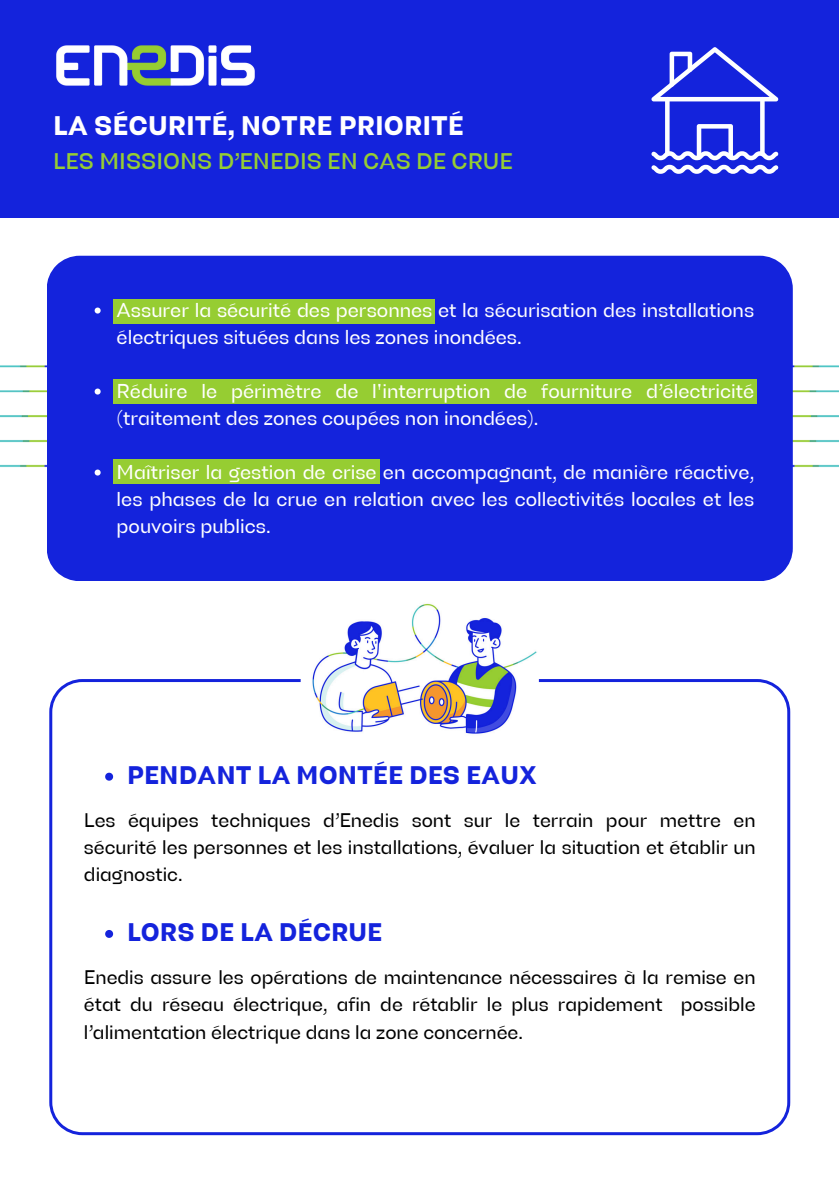
<style>
.page{position:relative;width:839px;height:1191px;background:#fff}
.page>*{position:absolute;margin:0;border:0;box-sizing:border-box;transform-origin:0 0}
.t1{font:900 26.8px "Enedis";color:#fff}
.t2{font:900 25.4px "Enedis";color:#1423dc}
.t3{font:500 22.6px "Enedis";color:#96cd32}
.t4{font:20px/27px "Enedis";color:#fff}
.t5{font:19.6px/27.4px "Enedis";color:#000;text-align:justify}
</style>
<div class="page">
<div style="left:0;top:0;width:838px;height:217px;background:#1423dc"></div>
<img style="left:0;top:217px;width:47px;height:250px">
<img style="left:792px;top:217px;width:46px;height:338px">
<div style="left:47px;top:256px;width:745px;height:325px;background:#1423dc"></div>
<div style="left:113px;top:379px;width:643px;height:25px;background:#96cd32"></div>
<div style="left:113px;top:299px;width:322px;height:25px;background:#96cd32"></div>
<div style="left:113px;top:459px;width:266px;height:25px;background:#96cd32"></div>
<svg style="left:95px;top:308px;width:6px;height:6px"></svg>
<svg style="left:95px;top:389px;width:6px;height:6px"></svg>
<svg style="left:95px;top:470px;width:6px;height:6px"></svg>
<svg style="left:49px;top:679px;width:741px;height:456px"></svg>
<img style="left:300px;top:595px;width:239px;height:152px;border-radius:27px">
<svg style="left:105px;top:773px;width:8px;height:8px"></svg>
<svg style="left:105px;top:930px;width:8px;height:8px"></svg>
<svg style="left:651px;top:47px;width:127px;height:127px"></svg>
<img style="left:56px;top:45px;width:199px;height:41px">
<p class="t1" style="left:53px;top:109px;width:412px">LA SÉCURITÉ, NOTRE PRIORITÉ</p>
<p class="t3" style="left:53px;top:147px;width:461px">LES MISSIONS D’ENEDIS EN CAS DE CRUE</p>
<h1 class="t4" style="left:117px;top:296px;width:639px">Assurer la sécurité des personnes et la sécurisation des installations électriques situées dans les zones inondées.</h1>
<h3 class="t4" style="left:117px;top:377px;width:639px">Réduire le périmètre de l'interruption de fourniture d’électricité (traitement des zones coupées non inondées).</h3>
<p class="t4" style="left:117px;top:458px;width:639px;text-align:justify">Maîtriser la gestion de crise en accompagnant, de manière réactive, les phases de la crue en relation avec les collectivités locales et les pouvoirs publics.</p>
<p class="t2" style="left:127px;top:760px;width:411px">PENDANT LA MONTÉE DES EAUX</p>
<p class="t5" style="left:84px;top:806px;width:673px">Les équipes techniques d’Enedis sont sur le terrain pour mettre en sécurité les personnes et les installations, évaluer la situation et établir un diagnostic.</p>
<p class="t2" style="left:127px;top:917px;width:257px">LORS DE LA DÉCRUE</p>
<p class="t5" style="left:84px;top:963px;width:673px">Enedis assure les opérations de maintenance nécessaires à la remise en état du réseau électrique, afin de rétablir le plus rapidement possible l’alimentation électrique dans la zone concernée.</p>
</div>
